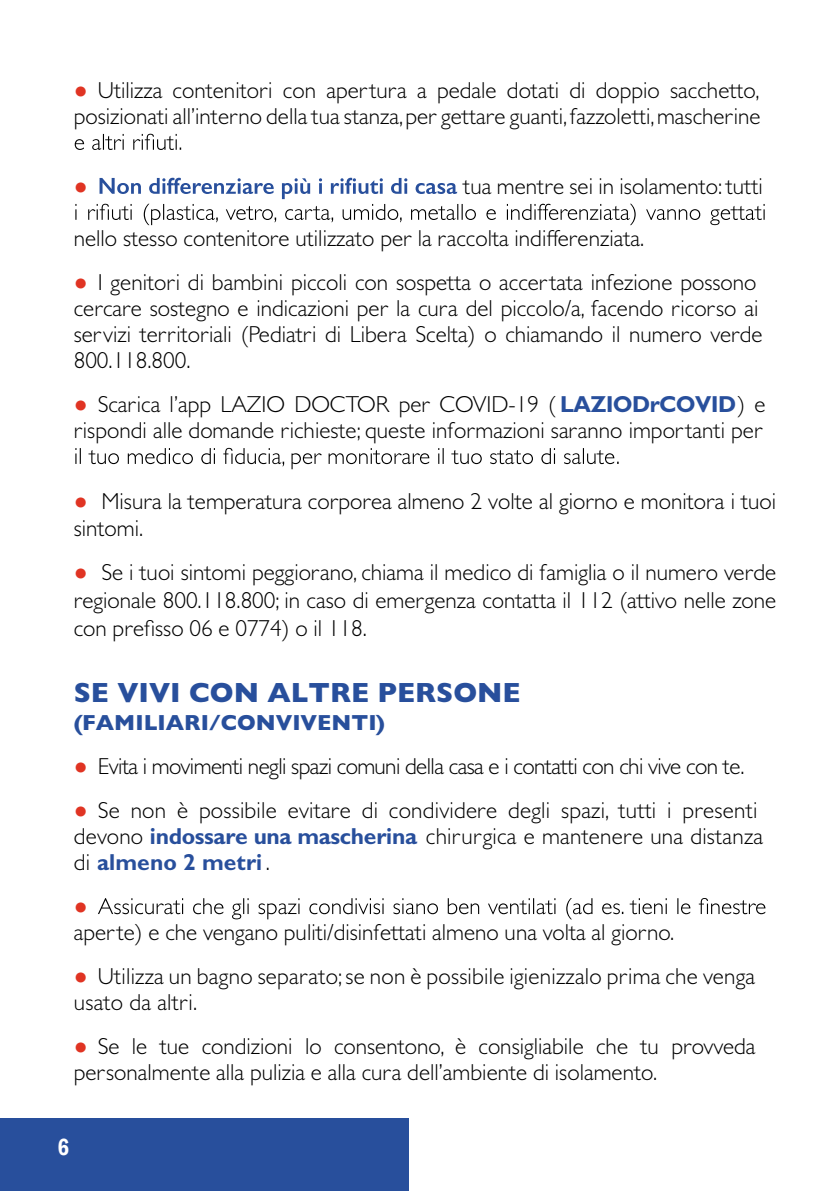
<style>
.page{position:relative;width:840px;height:1191px;background:#fff}
.page>*{position:absolute;margin:0;border:0;box-sizing:border-box;transform-origin:0 0}
.t1{font:800 28px "Gill Sans";color:#284f9c}
.t2{font:600 condensed 24px "Franklin Gothic";color:#fff;scale:.95 1}
.t3{font:300 23.2px/26px "Gill Sans";color:#000}
.t4{font:300 23.2px "Gill Sans";letter-spacing:-.025em;color:#000}
.t5{font:700 23.2px "Arial";color:#e03423}
.t6{font:800 22px "Gill Sans";color:#284f9c}
.s1{font-family:"Arial";font-weight:700;color:#e03423}
.s2{font-weight:700;color:#284f9c}
</style>
<div class="page">
<svg style="left:75px;top:134px;width:106px;height:16px"></svg>
<svg style="left:75px;top:178px;width:689px;height:47px"></svg>
<svg style="left:75px;top:448px;width:543px;height:21px"></svg>
<svg style="left:98px;top:898px;width:667px;height:21px"></svg>
<div style="left:0;top:1118px;width:408px;height:73px;background:#284f9c"></div>
<p class="t3" style="left:74px;top:79px;width:688px"><span class="s1">●</span> Utilizza contenitori con apertura a pedale dotati di doppio sacchetto, posizionati all’interno della tua stanza, per gettare guanti, fazzoletti, mascherine</p>
<p class="t5" style="left:74px;top:173px;width:16px">●</p>
<p class="t3" style="left:463px;top:175px;width:301px">tua mentre sei in isolamento: tutti</p>
<p class="t3" style="left:74px;top:227px;width:571px">nello stesso contenitore utilizzato per la raccolta indifferenziata.</p>
<p class="t3" style="left:74px;top:271px;width:690px"><span class="s1">●</span> I genitori di bambini piccoli con sospetta o accertata infezione possono cercare sostegno e indicazioni per la cura del piccolo/a, facendo ricorso ai servizi territoriali (Pediatri di Libera Scelta) o chiamando il numero verde 800.118.800.</p>
<p class="t3" style="left:74px;top:393px;width:692px"><span class="s1">●</span> Scarica l’app LAZIO DOCTOR per COVID-19 ( <span class="s2">LAZIODrCOVID</span>) e rispondi alle domande richieste; queste informazioni saranno importanti per</p>
<p class="t3" style="left:74px;top:489px;width:703px;line-height:27.8px"><span class="s1">●</span> Misura la temperatura corporea almeno 2 volte al giorno e monitora i tuoi sintomi.</p>
<p class="t3" style="left:74px;top:561px;width:703px;line-height:27.8px;text-align:justify"><span class="s1">●</span> Se i tuoi sintomi peggiorano, chiama il medico di famiglia o il numero verde regionale 800.118.800; in caso di emergenza contatta il 112 (attivo nelle zone con prefisso 06 e 0774) o il 118.</p>
<p class="t1" style="left:74px;top:676px;width:448px">SE VIVI CON ALTRE PERSONE</p>
<p class="t6" style="left:74px;top:709px;width:312px">(FAMILIARI/CONVIVENTI)</p>
<p class="t4" style="left:74px;top:758px;width:672px"><span class="s1">●</span> Evita i movimenti negli spazi comuni della casa e i contatti con chi vive con te.</p>
<p class="t3" style="left:74px;top:799px;width:690px"><span class="s1">●</span> Se non è possibile evitare di condividere degli spazi, tutti i presenti devono <span class="s2">indossare una mascherina</span> chirurgica e mantenere una distanza di <span class="s2">almeno 2 metri</span> .</p>
<p class="t5" style="left:74px;top:893px;width:16px">●</p>
<p class="t3" style="left:74px;top:921px;width:601px">aperte) e che vengano puliti/disinfettati almeno una volta al giorno.</p>
<p class="t3" style="left:74px;top:965px;width:682px"><span class="s1">●</span> Utilizza un bagno separato; se non è possibile igienizzalo prima che venga usato da altri.</p>
<p class="t3" style="left:74px;top:1035px;width:683px"><span class="s1">●</span> Se le tue condizioni lo consentono, è consigliabile che tu provveda personalmente alla pulizia e alla cura dell’ambiente di isolamento.</p>
<p class="t2" style="left:58px;top:1132px;width:14px">6</p>
</div>
